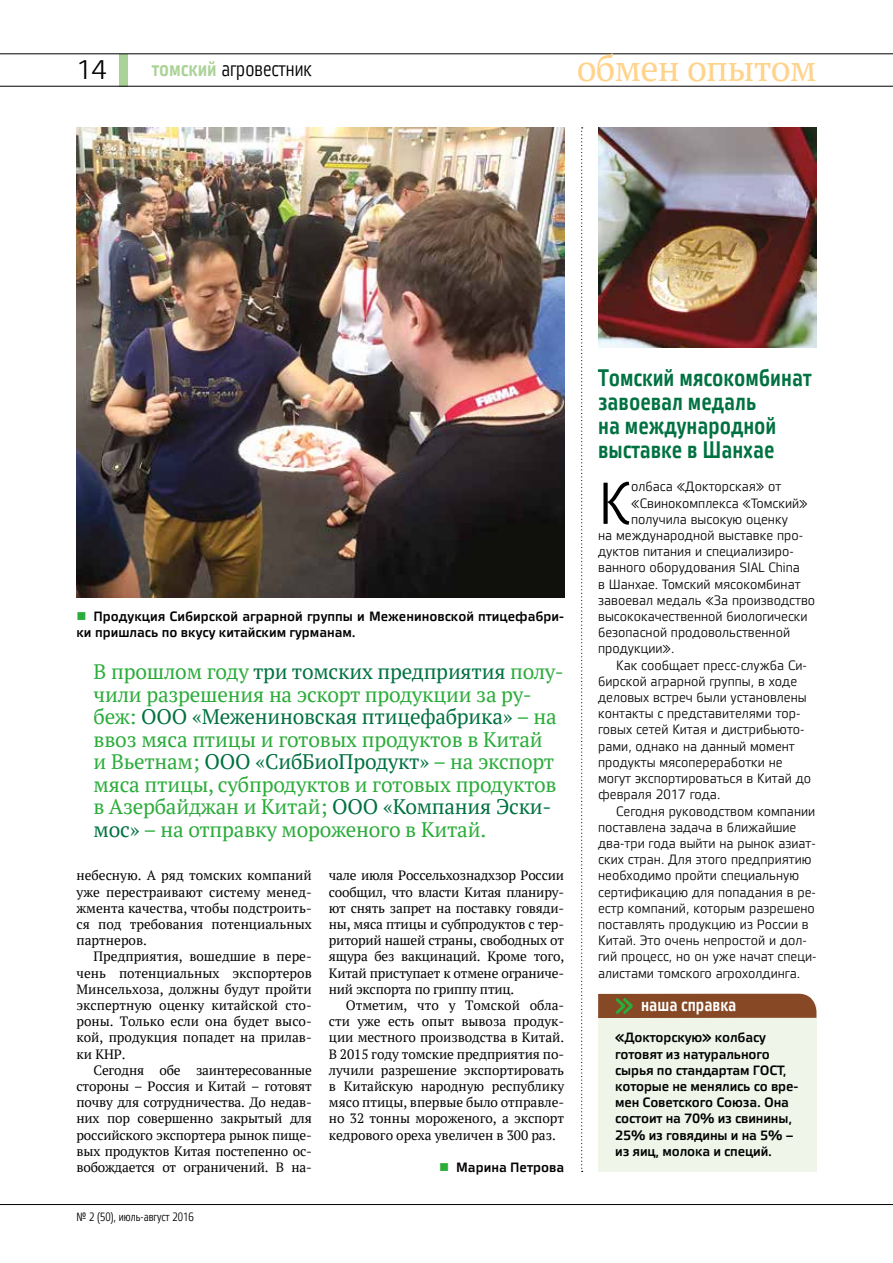
<style>
.page{position:relative;width:893px;height:1263px;background:#fff}
.page>*{position:absolute;margin:0;border:0;box-sizing:border-box;transform-origin:0 0}
.t1{font:59.1px "Vida 31 Pro";color:#000}
.t2{font:36px "PT Serif";letter-spacing:-.02em;color:#ffd38b}
.t3{font:27px "Vida 31 Pro";color:#000}
.t4{font:24px/24px "Vida 23 Pro";color:#007141}
.t5{font:21px/22.5px "PT Serif";letter-spacing:-.01em;color:#2bac3a}
.t6{font:21px "Vida 21 Pro";color:#000}
.t7{font:18px "Vida 23 Pro";color:#fff}
.t8{font:13.5px/16.2px "PT Serif";letter-spacing:-.005em;color:#000;text-align:justify}
.t9{font:13.5px "Vida 31 Pro";color:#000}
.t10{font:13.5px/16.2px "Vida 33 Pro";letter-spacing:-.01em;color:#000}
.t11{font:12px "Vida 21 Pro";color:#000}
.s1{font-family:"Vida 23 Pro";color:#abd398}
.s2{color:#2bac3a}
.s3{color:#007141}
</style>
<div class="page">
<hr style="left:0;top:1204px;width:893px;height:1px;background:#000">
<div style="left:119px;top:54px;width:9px;height:32px;background:#abd398"></div>
<hr style="left:0;top:54px;width:893px;height:1px;background:#000">
<hr style="left:0;top:86px;width:893px;height:1px;background:#000">
<img style="left:598px;top:127px;width:218px;height:221px">
<svg style="left:581px;top:127px;width:2px;height:1045px"></svg>
<div style="left:598px;top:1004px;width:218px;height:168px;background:#eff5e9"></div>
<svg style="left:598px;top:994px;width:218px;height:24px;background:#854d28"></svg>
<img style="left:77px;top:127px;width:487px;height:470px">
<h3 class="t3" style="left:77px;top:51px;width:31px">14</h3>
<h3 class="t6" style="left:152px;top:53px;width:161px"><span class="s1">томский</span> агровестник</h3>
<h2 class="t2" style="left:577px;top:44px;width:241px">обмен опытом</h2>
<p class="t10" style="left:77px;top:608px;width:489px"><span class="s2">■</span> Продукция Сибирской аграрной группы и Межениновской птицефабри&shy;ки пришлась по вкусу китайским гурманам.</p>
<p class="t5" style="left:94px;top:660px;width:472px">В прошлом году <span class="s3">три томских предприятия</span> полу&shy;чили разрешения на эскорт продукции за ру&shy;беж: <span class="s3">ООО «Межениновская птицефабрика»</span> – на ввоз мяса птицы и готовых продуктов в Китай<br>и Вьетнам; <span class="s3">ООО «СибБиоПродукт»</span> – на экспорт мяса птицы, субпродуктов и готовых продуктов в Азербайджан и Китай; <span class="s3">ООО «Компания Эски&shy;мос»</span> – на отправку мороженого в Китай.</p>
<p class="t8" style="left:77px;top:867px;width:237px">небесную. А ряд томских компаний уже перестраивают систему менед&shy;жмента качества, чтобы подстроить&shy;ся под требования потенциальных партнеров.</p>
<p class="t8" style="left:77px;top:948px;width:237px;text-indent:17px">Предприятия, вошедшие в пере&shy;чень потенциальных экспортеров Минсельхоза, должны будут пройти экспертную оценку китайской сто&shy;роны. Только если она будет высо&shy;кой, продукция попадет на прилав&shy;ки КНР.</p>
<p class="t8" style="left:77px;top:1062px;width:237px;text-indent:17px">Сегодня обе заинтересованные стороны – Россия и Китай – готовят почву для сотрудничества. До недав&shy;них пор совершенно закрытый для российского экспортера рынок пище&shy;вых продуктов Китая постепенно ос&shy;вобождается от ограничений. В на-</p>
<p class="t11" style="left:77px;top:1208px;width:119px">№ 2 (50), июль-август 2016</p>
<p class="t8" style="left:329px;top:867px;width:237px">чале июля Россельхознадхзор России сообщил, что власти Китая планиру&shy;ют снять запрет на поставку говяди&shy;ны, мяса птицы и субпродуктов с тер&shy;риторий нашей страны, свободных от ящура без вакцинаций. Кроме того, Китай приступает к отмене ограниче&shy;ний экспорта по гриппу птиц.</p>
<p class="t8" style="left:329px;top:997px;width:237px;text-indent:17px">Отметим, что у Томской обла&shy;сти уже есть опыт вывоза продук&shy;ции местного производства в Китай.<br>В 2015 году томские предприятия по&shy;лучили разрешение экспортировать в Китайскую народную республику мясо птицы, впервые было отправле&shy;но 32 тонны мороженого, а экспорт кедрового ореха увеличен в 300 раз.</p>
<p class="t10" style="left:439px;top:1158px;width:126px"><span class="s2">■</span> Марина Петрова</p>
<h3 class="t4" style="left:598px;top:364px;width:215px">Томский мясокомбинат завоевал медаль<br>на международной выставке в Шанхае</h3>
<h1 class="t1" style="left:598px;top:461px;width:35px">К</h1>
<p class="t9" style="left:631px;top:477px;width:152px">олбаса «Докторская» от</p>
<p class="t9" style="left:631px;top:493px;width:178px">«Свинокомплекса «Томский»</p>
<p class="t9" style="left:631px;top:509px;width:158px">получила высокую оценку</p>
<p class="t9" style="left:598px;top:526px;width:206px">на международной выставке про-</p>
<p class="t9" style="left:598px;top:542px;width:197px">дуктов питания и специализиро-</p>
<p class="t9" style="left:598px;top:558px;width:203px">ванного оборудования SIAL China</p>
<p class="t9" style="left:598px;top:574px;width:204px">в Шанхае. Томский мясокомбинат</p>
<p class="t9" style="left:598px;top:590px;width:219px">завоевал медаль «За производство</p>
<p class="t9" style="left:598px;top:607px;width:211px">высококачественной биологически</p>
<p class="t9" style="left:598px;top:623px;width:193px">безопасной продовольственной</p>
<p class="t9" style="left:598px;top:639px;width:78px">продукции».</p>
<p class="t9" style="left:616px;top:655px;width:192px">Как сообщает пресс-служба Си-</p>
<p class="t9" style="left:598px;top:671px;width:201px">бирской аграрной группы, в ходе</p>
<p class="t9" style="left:598px;top:688px;width:210px">деловых встреч были установлены</p>
<p class="t9" style="left:598px;top:704px;width:204px">контакты с представителями тор-</p>
<p class="t9" style="left:598px;top:720px;width:208px">говых сетей Китая и дистрибьюто-</p>
<p class="t9" style="left:598px;top:736px;width:198px">рами, однако на данный момент</p>
<p class="t9" style="left:598px;top:752px;width:186px">продукты мясопереработки не</p>
<p class="t9" style="left:598px;top:769px;width:214px">могут экспортироваться в Китай до</p>
<p class="t9" style="left:598px;top:785px;width:124px">февраля 2017 года.</p>
<p class="t9" style="left:616px;top:801px;width:201px">Сегодня руководством компании</p>
<p class="t9" style="left:598px;top:817px;width:200px">поставлена задача в ближайшие</p>
<p class="t9" style="left:598px;top:833px;width:219px">два-три года выйти на рынок азиат-</p>
<p class="t9" style="left:598px;top:850px;width:215px">ских стран. Для этого предприятию</p>
<p class="t9" style="left:598px;top:866px;width:203px">необходимо пройти специальную</p>
<p class="t9" style="left:598px;top:882px;width:219px">сертификацию для попадания в ре-</p>
<p class="t9" style="left:598px;top:898px;width:218px">естр компаний, которым разрешено</p>
<p class="t9" style="left:598px;top:914px;width:212px">поставлять продукцию из России в</p>
<p class="t9" style="left:598px;top:931px;width:210px">Китай. Это очень непростой и дол-</p>
<p class="t9" style="left:598px;top:947px;width:220px">гий процесс, но он уже начат специ-</p>
<p class="t9" style="left:598px;top:963px;width:204px">алистами томского агрохолдинга.</p>
<h3 class="t7" style="left:641px;top:991px;width:97px">наша справка</h3>
<p class="t10" style="left:615px;top:1029px;width:185px">«Докторскую» колбасу готовят из натурального сырья по стандартам ГОСТ, которые не менялись со вре&shy;мен Советского Союза. Она состоит на 70% из свинины,<br>25% из говядины и на 5% – из яиц, молока и специй.</p>
</div>
